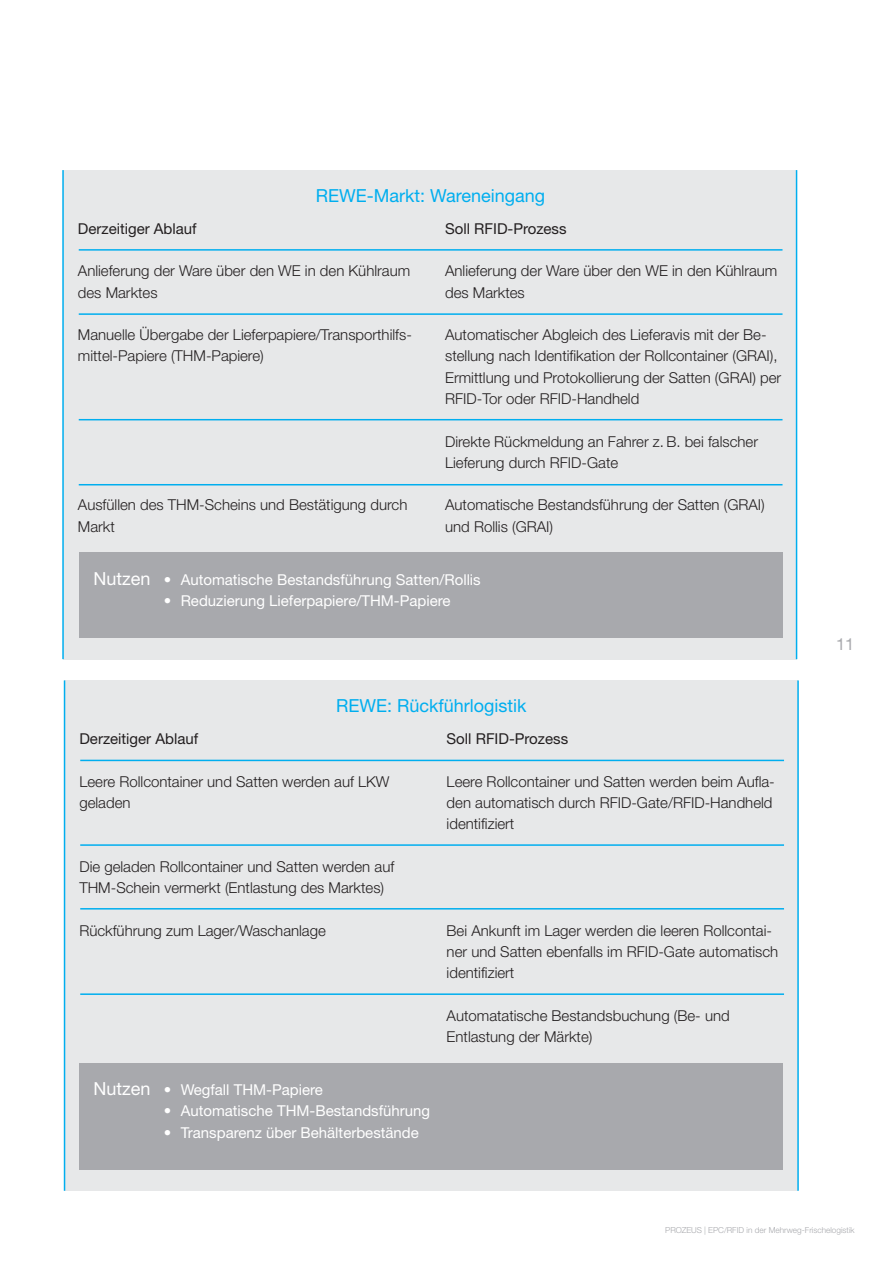
<style>
.page{position:relative;width:893px;height:1263px;background:#fff}
.page>*{position:absolute;margin:0;border:0;box-sizing:border-box;transform-origin:0 0}
.t1{font:18px "Helvetica Neue";color:#00aeef}
.t2{font:16.5px "Helvetica Neue";color:#a8a9ad}
.t3{font:300 15px/21.3px "Helvetica Neue";color:#231f20}
.t4{font:15px "Helvetica Neue";color:#fff}
.t5{font:15px "Helvetica Neue";color:#231f20}
.t6{font:300 8.25px "Helvetica Neue";color:#a8a9ad}
.s1{font-size:18px}
</style>
<div class="page">
<div style="left:65px;top:680px;width:733px;height:511px;background:#e7e8e9"></div>
<div style="left:79px;top:1063px;width:703px;height:106px;background:#a8a9ad"></div>
<div style="left:63px;top:170px;width:733px;height:489px;background:#e7e8e9"></div>
<div style="left:79px;top:553px;width:703px;height:85px;background:#a8a9ad"></div>
<hr style="left:62px;top:170px;width:2px;height:489px;background:#00aeef">
<hr style="left:796px;top:170px;width:1px;height:489px;background:#00aeef">
<hr style="left:64px;top:680px;width:1px;height:511px;background:#00aeef">
<hr style="left:797px;top:680px;width:2px;height:511px;background:#00aeef">
<hr style="left:79px;top:313px;width:703px;height:2px;background:#00aeef">
<hr style="left:79px;top:249px;width:703px;height:2px;background:#00aeef">
<hr style="left:79px;top:419px;width:703px;height:1px;background:#00aeef">
<hr style="left:79px;top:484px;width:703px;height:1px;background:#00aeef">
<hr style="left:80px;top:760px;width:704px;height:1px;background:#00aeef">
<hr style="left:80px;top:844px;width:704px;height:2px;background:#00aeef">
<hr style="left:80px;top:908px;width:704px;height:1px;background:#00aeef">
<hr style="left:80px;top:993px;width:704px;height:2px;background:#00aeef">
<p class="t1" style="left:316px;top:189px;width:231px">REWE-Markt: Wareneingang</p>
<p class="t5" style="left:78px;top:223px;width:120px">Derzeitiger Ablauf</p>
<p class="t3" style="left:78px;top:260px;width:334px">Anlieferung der Ware über den WE in den Kühlraum des Marktes</p>
<p class="t3" style="left:78px;top:324px;width:335px">Manuelle Übergabe der Lieferpapiere/Transporthilfs&shy;mittel-Papiere (THM-Papiere)</p>
<p class="t3" style="left:78px;top:494px;width:331px">Ausfüllen des THM-Scheins und Bestätigung durch<br>Markt</p>
<p class="t5" style="left:445px;top:223px;width:123px">Soll RFID-Prozess</p>
<p class="t3" style="left:445px;top:260px;width:334px">Anlieferung der Ware über den WE in den Kühlraum des Marktes</p>
<p class="t3" style="left:445px;top:324px;width:338px">Automatischer Abgleich des Lieferavis mit der Be&shy;stellung nach Identifikation der Rollcontainer (GRAI), Ermittlung und Protokollierung der Satten (GRAI) per RFID-Tor oder RFID-Handheld</p>
<p class="t3" style="left:445px;top:430px;width:314px">Direkte Rückmeldung an Fahrer z.B. bei falscher<br>Lieferung durch RFID-Gate</p>
<p class="t3" style="left:445px;top:494px;width:321px">Automatische Bestandsführung der Satten (GRAI) und Rollis (GRAI)</p>
<p class="t4" style="left:94px;top:574px;width:389px"><span class="s1">Nutzen</span> • Automatische Bestandsführung Satten/Rollis</p>
<p class="t4" style="left:164px;top:595px;width:288px">• Reduzierung Lieferpapiere/THM-Papiere</p>
<p class="t1" style="left:336px;top:699px;width:192px">REWE: Rückführlogistik</p>
<p class="t5" style="left:79px;top:733px;width:120px">Derzeitiger Ablauf</p>
<p class="t3" style="left:79px;top:770px;width:312px">Leere Rollcontainer und Satten werden auf LKW geladen</p>
<p class="t3" style="left:79px;top:855px;width:316px">Die geladen Rollcontainer und Satten werden auf<br>THM-Schein vermerkt (Entlastung des Marktes)</p>
<p class="t3" style="left:79px;top:919px;width:248px">Rückführung zum Lager/Waschanlage</p>
<p class="t4" style="left:94px;top:1084px;width:231px"><span class="s1">Nutzen</span> • Wegfall THM-Papiere</p>
<p class="t4" style="left:164px;top:1105px;width:268px">• Automatische THM-Bestandsführung</p>
<p class="t4" style="left:164px;top:1127px;width:257px">• Transparenz über Behälterbestände</p>
<p class="t5" style="left:447px;top:733px;width:123px">Soll RFID-Prozess</p>
<p class="t3" style="left:447px;top:770px;width:330px">Leere Rollcontainer und Satten werden beim Aufla&shy;den automatisch durch RFID-Gate/RFID-Handheld identifiziert</p>
<p class="t3" style="left:447px;top:919px;width:333px">Bei Ankunft im Lager werden die leeren Rollcontai&shy;ner und Satten ebenfalls im RFID-Gate automatisch identifiziert</p>
<p class="t3" style="left:447px;top:1004px;width:285px">Automatatische Bestandsbuchung (Be- und<br>Entlastung der Märkte)</p>
<p class="t2" style="left:836px;top:638px;width:20px">11</p>
<p class="t6" style="left:665px;top:1225px;width:191px">PROZEUS | EPC/RFID in der Mehrweg-Frischelogistik</p>
</div>
